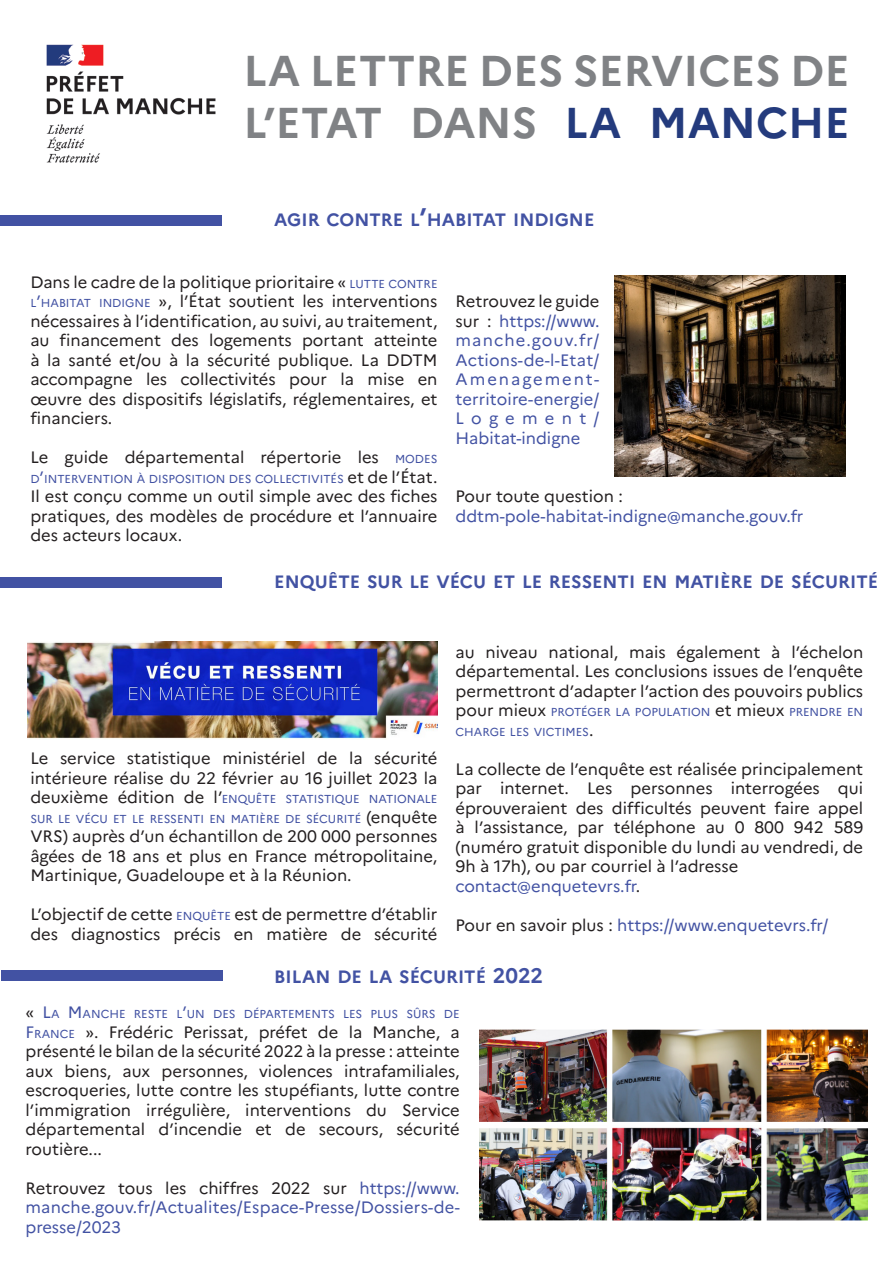
<style>
.page{position:relative;width:893px;height:1263px;background:#fff}
.page>*{position:absolute;margin:0;border:0;box-sizing:border-box;transform-origin:0 0}
.t1{font:700 43.05px/51.8px "Marianne";color:#808285}
.t2{font:700 17.85px "Marianne";color:#4252a3}
.t3{font:16.5px/19.5px "Marianne";color:#231f20;text-align:justify}
.t4{font:16.5px/19.5px "Marianne";color:#4252a3;text-align:justify}
.t5{font:11.55px/19.5px "Marianne";color:#4252a3}
.s1{color:#243b7d}
.s2{font-size:25.5px}
.s3{font-size:11.55px;color:#4252a3}
.s4{color:#4252a3}
.s5{font-size:16.5px}
.s6{font-size:16.5px;color:#231f20}
.s7{color:#231f20}
.s8{font-size:21px}
</style>
<div class="page">
<img style="left:46px;top:44px;width:170px;height:119px">
<div style="left:0;top:215px;width:221px;height:10px;background:#4252a3"></div>
<div style="left:0;top:577px;width:221px;height:11px;background:#4252a3"></div>
<img style="left:614px;top:275px;width:232px;height:202px">
<img style="left:28px;top:641px;width:409px;height:98px">
<div style="left:1px;top:971px;width:221px;height:10px;background:#4252a3"></div>
<img style="left:480px;top:1029px;width:388px;height:192px">
<p class="t1" style="left:243px;top:45px;width:608px">LA LETTRE DES SERVICES DE<br>L’ETAT DANS <span class="s1">LA MANCHE</span></p>
<p class="t2" style="left:274px;top:209px;width:322px">AGIR CONTRE L<span class="s2">’</span>HABITAT INDIGNE</p>
<p class="t3" style="left:30px;top:272px;width:409px">Dans le cadre de la politique prioritaire « <span class="s3">LUTTE CONTRE L</span><span class="s4">’</span><span class="s3">HABITAT INDIGNE</span> », l’État soutient les interventions nécessaires à l’identification, au suivi, au traitement, au financement des logements portant atteinte à la santé et/ou à la sécurité publique. La DDTM accompagne les collectivités pour la mise en œuvre des dispositifs législatifs, réglementaires, et financiers.</p>
<p class="t3" style="left:30px;top:448px;width:409px">Le guide départemental répertorie les <span class="s3">MODES</span></p>
<p class="t5" style="left:30px;top:469px;width:409px">D<span class="s5">’</span>INTERVENTION À DISPOSITION DES COLLECTIVITÉS <span class="s6">et de l’État.</span></p>
<p class="t3" style="left:30px;top:487px;width:409px">Il est conçu comme un outil simple avec des fiches pratiques, des modèles de procédure et l’annuaire des acteurs locaux.</p>
<p class="t4" style="left:455px;top:292px;width:146px"><span class="s7">Retrouvez le guide sur :</span> https://www. manche.gouv.fr/ Actions-de-l-Etat/ Amenagement&shy;territoire-energie/ Logement/ Habitat-indigne</p>
<p class="t3" style="left:455px;top:487px;width:169px">Pour toute question :</p>
<p class="t4" style="left:455px;top:506px;width:349px">ddtm-pole-habitat-indigne@manche.gouv.fr</p>
<p class="t2" style="left:274px;top:571px;width:605px">ENQUÊTE SUR LE VÉCU ET LE RESSENTI EN MATIÈRE DE SÉCURITÉ</p>
<p class="t3" style="left:455px;top:642px;width:409px">au niveau national, mais également à l’échelon départemental. Les conclusions issues de l’enquête permettront d’adapter l’action des pouvoirs publics</p>
<p class="t5" style="left:455px;top:702px;width:409px"><span class="s6">pour mieux</span> PROTÉGER LA POPULATION <span class="s6">et mieux</span> PRENDRE EN<br>CHARGE LES VICTIMES<span class="s6">.</span></p>
<p class="t3" style="left:455px;top:759px;width:409px">La collecte de l’enquête est réalisée principalement par internet. Les personnes interrogées qui éprouveraient des difficultés peuvent faire appel à l’assistance, par téléphone au 0 800 942 589 (numéro gratuit disponible du lundi au vendredi, de 9h à 17h), ou par courriel à l’adresse</p>
<p class="t4" style="left:455px;top:876px;width:186px">contact@enquetevrs.fr<span class="s7">.</span></p>
<p class="t4" style="left:455px;top:915px;width:374px"><span class="s7">Pour en savoir plus :</span> https://www.enquetevrs.fr/</p>
<p class="t2" style="left:274px;top:965px;width:270px">BILAN DE LA SÉCURITÉ <span class="s8">2022</span></p>
<p class="t5" style="left:26px;top:1004px;width:436px"><span class="s6">«</span> <span class="s5">L</span>A <span class="s5">M</span>ANCHE RESTE L<span class="s5">’</span>UN DES DÉPARTEMENTS LES PLUS SÛRS DE</p>
<p class="t3" style="left:26px;top:1022px;width:436px"><span class="s4">F</span><span class="s3">RANCE</span> ». Frédéric Perissat, préfet de la Manche, a présenté le bilan de la sécurité 2022 à la presse : atteinte aux biens, aux personnes, violences intrafamiliales, escroqueries, lutte contre les stupéfiants, lutte contre l’immigration irrégulière, interventions du Service départemental d’incendie et de secours, sécurité routière...</p>
<p class="t4" style="left:26px;top:1178px;width:436px"><span class="s7">Retrouvez tous les chiffres 2022 sur</span> https://www. manche.gouv.fr/Actualites/Espace-Presse/Dossiers-de&shy;presse/2023</p>
<p class="t3" style="left:30px;top:748px;width:409px">Le service statistique ministériel de la sécurité intérieure réalise du 22 février au 16 juillet 2023 la</p>
<p class="t5" style="left:30px;top:789px;width:409px"><span class="s6">deuxième édition de l’</span>ENQUÊTE STATISTIQUE NATIONALE<br>SUR LE VÉCU ET LE RESSENTI EN MATIÈRE DE SÉCURITÉ <span class="s6">(enquête</span></p>
<p class="t3" style="left:30px;top:826px;width:409px">VRS) auprès d’un échantillon de 200 000 personnes âgées de 18 ans et plus en France métropolitaine, Martinique, Guadeloupe et à la Réunion.</p>
<p class="t3" style="left:30px;top:904px;width:409px">L’objectif de cette <span class="s3">ENQUÊTE</span> est de permettre d’établir des diagnostics précis en matière de sécurité</p>
</div>
